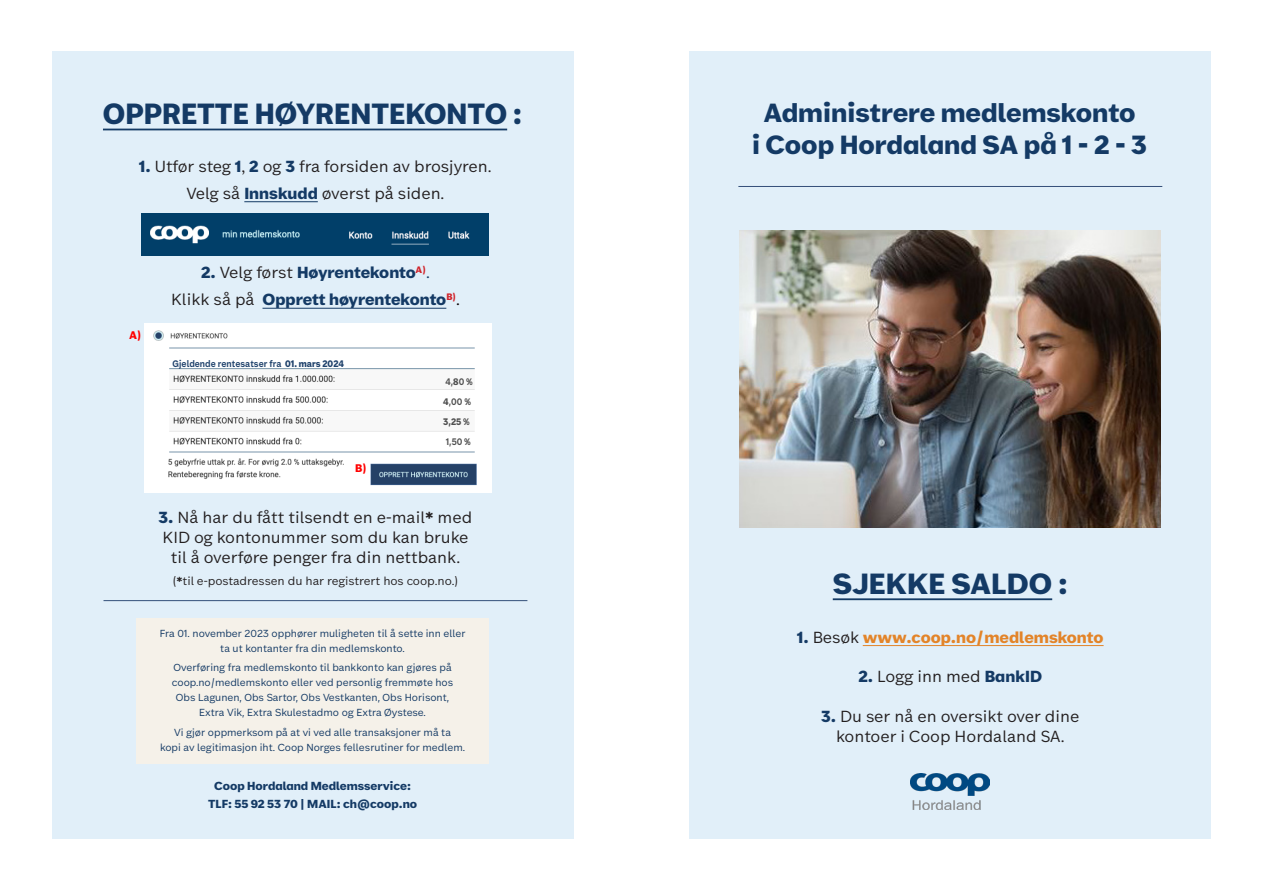
<style>
.page{position:relative;width:1263px;height:893px;background:#fff}
.page>*{position:absolute;margin:0;border:0;box-sizing:border-box;transform-origin:0 0}
.t1{font:700 30px "Coop Grotesk";color:#143a65;scale:.96 1}
.t2{font:700 30px "Coop Grotesk";color:#143a65}
.t3{font:700 27px "Coop Grotesk";color:#143a65}
.t4{font:16.5px "Coop Grotesk";color:#231f20}
.t5{font:700 16.5px "Coop Grotesk";color:#143a65}
.t6{font:700 16.5px "Coop Grotesk";color:#e38429}
.t7{font:700 12px "Coop Grotesk";color:#143a65}
.t8{font:12px "Coop Grotesk";color:#231f20}
.t9{font:700 11.4px "Coop Grotesk";color:#f00}
.t10{font:10.5px "Coop Sans";color:#143a65}
.t11{font:600 9.75px "Coop Sans";color:#1e416b;scale:.9 1}
.t12{font:600 9.75px "Coop Sans";color:#4f4f4f;scale:.9 1}
.t13{font:700 9.75px "Coop Sans";color:#4f4f4f;scale:.9 1}
.s1{font-weight:700;color:#143a65}
.s2{font-weight:400;color:#231f20}
.s3{font-weight:400}
.s4{font-weight:400;color:#090002}
.s5{font-weight:700}
.s6{font-weight:600}
.s7{color:#143a65}
</style>
<div class="page">
<div style="left:52px;top:51px;width:521px;height:788px;background:#e1eff9"></div>
<div style="left:690px;top:51px;width:521px;height:788px;background:#e1eff9"></div>
<hr style="left:863px;top:645px;width:240px;height:1px;background:#e38429">
<img style="left:910px;top:773px;width:79px;height:37px">
<hr style="left:738px;top:186px;width:424px;height:1px;background:#334f79">
<hr style="left:833px;top:598px;width:219px;height:2px;background:#143a65">
<img style="left:740px;top:231px;width:421px;height:296px">
<hr style="left:103px;top:129px;width:404px;height:1px;background:#143a65">
<hr style="left:244px;top:201px;width:74px;height:1px;background:#143a65">
<hr style="left:262px;top:308px;width:184px;height:1px;background:#143a65">
<img style="left:141px;top:214px;width:347px;height:41px">
<img style="left:145px;top:324px;width:346px;height:169px">
<img style="left:166px;top:344px;width:312px;height:112px">
<div style="left:441px;top:375px;width:29px;height:9px;background:#f8f8f8"></div>
<div style="left:441px;top:416px;width:29px;height:9px;background:#f8f8f8"></div>
<div style="left:444px;top:395px;width:26px;height:10px;background:#fff"></div>
<div style="left:445px;top:437px;width:26px;height:9px;background:#fff"></div>
<div style="left:170px;top:354px;width:178px;height:9px;background:#fff"></div>
<hr style="left:104px;top:600px;width:423px;height:1px;background:#334f79">
<div style="left:137px;top:618px;width:352px;height:146px;background:#f5f1e9"></div>
<p class="t1" style="left:103px;top:95px;width:438px">OPPRETTE HØYRENTEKONTO :</p>
<p class="t4" style="left:139px;top:156px;width:354px"><span class="s1">1.</span> Utfør steg <span class="s1">1</span>, <span class="s1">2</span> og <span class="s1">3</span> fra forsiden av brosjyren.</p>
<p class="t4" style="left:186px;top:183px;width:259px">Velg så <span class="s1">Innskudd</span> øverst på siden.</p>
<p class="t9" style="left:129px;top:327px;width:14px">A)</p>
<p class="t5" style="left:201px;top:262px;width:230px">2. <span class="s2">Velg først</span> Høyrentekonto<sup>A)</sup><span class="s3">.</span></p>
<p class="t5" style="left:171px;top:289px;width:290px"><span class="s2">Klikk så på</span> Opprett høyrentekonto<sup>B)</sup><span class="s4">.</span></p>
<p class="t11" style="left:173px;top:357px;width:192px">Gjeldende rentesatser fra <span class="s5">01. mars 2024</span></p>
<p class="t4" style="left:314px;top:349px;width:5px">.</p>
<p class="t9" style="left:355px;top:461px;width:13px">B)</p>
<p class="t12" style="left:445px;top:376px;width:32px">4,<span class="s5">8</span>0 %</p>
<p class="t12" style="left:443px;top:395px;width:32px"><span class="s5">4</span>,00 %</p>
<p class="t13" style="left:443px;top:415px;width:31px">3,25 <span class="s6">%</span></p>
<p class="t12" style="left:446px;top:435px;width:30px">1,50 %</p>
<p class="t4" style="left:159px;top:508px;width:315px"><span class="s1">3.</span> Nå har du fått tilsendt en e-mail<span class="s5">*</span> med</p>
<p class="t4" style="left:163px;top:527px;width:307px">KID og kontonummer som du kan bruke</p>
<p class="t4" style="left:171px;top:547px;width:291px">til å overføre penger fra din nettbank.</p>
<p class="t8" style="left:173px;top:573px;width:287px">(<span class="s5">*</span>til e-postadressen du har registrert hos coop.no.)</p>
<p class="t10" style="left:160px;top:627px;width:307px">Fra 01. november 2023 opphører muligheten til å sette inn eller</p>
<p class="t10" style="left:220px;top:642px;width:186px">ta ut kontanter fra din medlemskonto.</p>
<p class="t10" style="left:173px;top:661px;width:280px">Overføring fra medlemskonto til bankkonto kan gjøres på</p>
<p class="t10" style="left:172px;top:676px;width:283px">coop.no/medlemskonto eller ved personlig fremmøte hos</p>
<p class="t10" style="left:176px;top:691px;width:275px">Obs Lagunen, Obs Sartor, Obs Vestkanten, Obs Horisont,</p>
<p class="t10" style="left:199px;top:706px;width:228px">Extra Vik, Extra Skulestadmo og Extra Øystese.</p>
<p class="t10" style="left:174px;top:726px;width:278px">Vi gjør oppmerksom på at vi ved alle transaksjoner må ta</p>
<p class="t10" style="left:160px;top:741px;width:306px">kopi av legitimasjon iht. Coop Norges fellesrutiner for medlem.</p>
<p class="t7" style="left:214px;top:778px;width:198px">Coop Hordaland Medlemsservice:</p>
<p class="t7" style="left:208px;top:796px;width:211px">TLF: 55 92 53 70 | MAIL: ch@coop.no</p>
<p class="t3" style="left:763px;top:95px;width:374px">Administrere medlemskonto</p>
<p class="t3" style="left:752px;top:128px;width:397px">i Coop Hordaland SA på 1 - 2 - 3</p>
<p class="t2" style="left:833px;top:564px;width:237px">SJEKKE SALDO :</p>
<p class="t6" style="left:797px;top:626px;width:308px"><span class="s7">1.</span> <span class="s2">Besøk</span> www.coop.no/medlemskonto</p>
<p class="t4" style="left:858px;top:667px;width:185px"><span class="s1">2.</span> Logg inn med <span class="s1">BankID</span></p>
<p class="t4" style="left:821px;top:706px;width:260px"><span class="s1">3.</span> Du ser nå en oversikt over dine</p>
<p class="t4" style="left:836px;top:726px;width:230px">kontoer i Coop Hordaland SA.</p>
</div>
